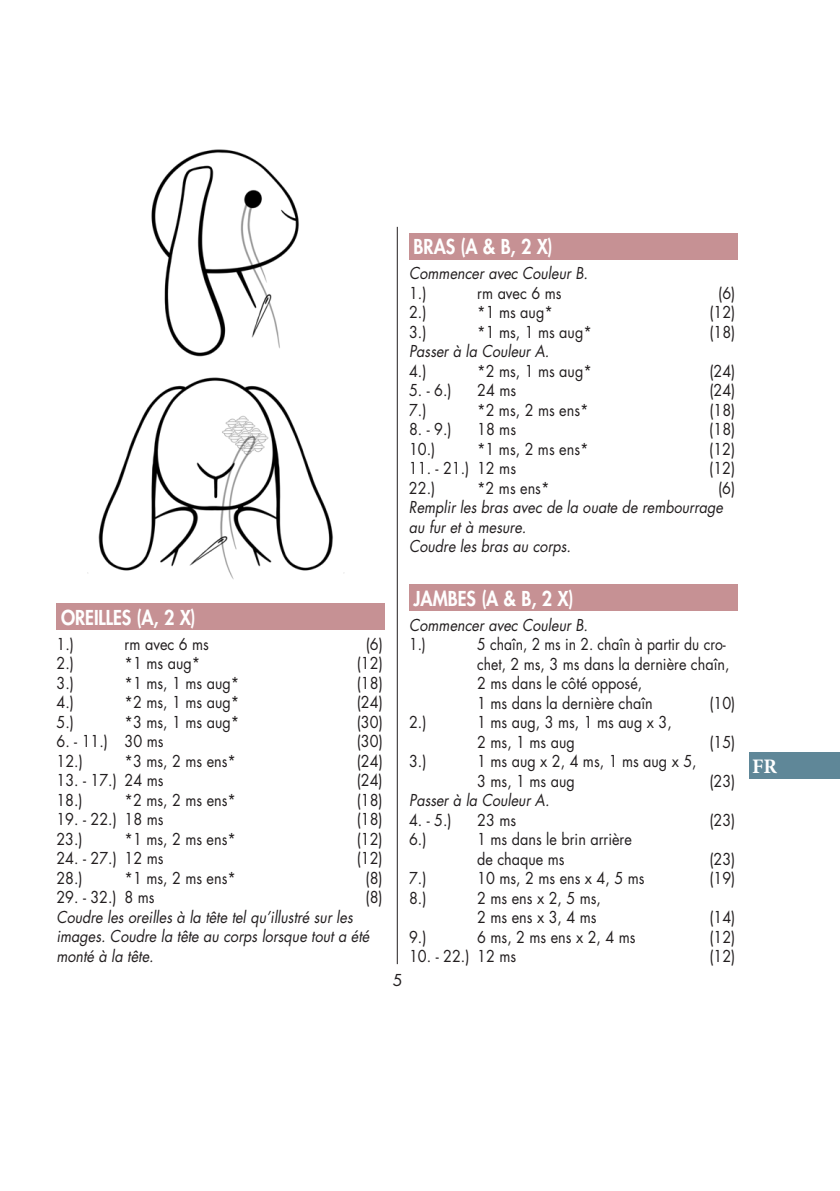
<style>
.page{position:relative;width:840px;height:1191px;background:#fff}
.page>*{position:absolute;margin:0;border:0;box-sizing:border-box;transform-origin:0 0}
.t1{font:700 20.6px "Minion Pro";color:#fff}
.t2{font:800 20px "Futura Std";color:#fff;scale:.9 1}
.t3{font:16px/19.4px "Futura Std";color:#231f20;scale:.9 1}
.t4{font:italic 16px/19.6px "Futura Std";color:#231f20;scale:.9 1}
.t5{font:16px/19.6px "Futura Std";color:#231f20;scale:.87 1}
.t6{font:16px "Futura Std";color:#231f20}
</style>
<div class="page">
<hr style="left:397px;top:227px;width:1px;height:737px;background:#231f20">
<div style="left:748px;top:752px;width:91px;height:26px;background:#5f8798"></div>
<div style="left:56px;top:603px;width:328px;height:27px;background:#c69194"></div>
<div style="left:409px;top:233px;width:327px;height:26px;background:#c69194"></div>
<div style="left:409px;top:584px;width:327px;height:27px;background:#c69194"></div>
<img style="left:87px;top:149px;width:258px;height:430px">
<p class="t2" style="left:61px;top:604px;width:151px">OREILLES (A, 2 X)</p>
<p class="t3" style="left:56px;top:634px;width:21px">1.)</p>
<p class="t3" style="left:125px;top:634px;width:95px">rm avec 6 ms</p>
<p class="t3" style="left:365px;top:634px;width:21px">(6)</p>
<p class="t3" style="left:56px;top:654px;width:21px">2.)</p>
<p class="t3" style="left:125px;top:654px;width:86px">*1 ms aug*</p>
<p class="t3" style="left:356px;top:654px;width:30px">(12)</p>
<p class="t3" style="left:56px;top:673px;width:21px">3.)</p>
<p class="t3" style="left:124px;top:673px;width:129px">*1 ms, 1 ms aug*</p>
<p class="t3" style="left:356px;top:673px;width:30px">(18)</p>
<p class="t3" style="left:56px;top:693px;width:21px">4.)</p>
<p class="t3" style="left:124px;top:693px;width:129px">*2 ms, 1 ms aug*</p>
<p class="t3" style="left:356px;top:693px;width:30px">(24)</p>
<p class="t3" style="left:56px;top:712px;width:21px">5.)</p>
<p class="t3" style="left:124px;top:712px;width:129px">*3 ms, 1 ms aug*</p>
<p class="t3" style="left:356px;top:712px;width:30px">(30)</p>
<p class="t3" style="left:56px;top:732px;width:120px">6. - 11.) 30 ms</p>
<p class="t3" style="left:356px;top:732px;width:30px">(30)</p>
<p class="t3" style="left:56px;top:751px;width:31px">12.)</p>
<p class="t3" style="left:124px;top:751px;width:125px">*3 ms, 2 ms ens*</p>
<p class="t3" style="left:356px;top:751px;width:30px">(24)</p>
<p class="t3" style="left:56px;top:771px;width:120px">13. - 17.) 24 ms</p>
<p class="t3" style="left:356px;top:771px;width:30px">(24)</p>
<p class="t3" style="left:56px;top:790px;width:31px">18.)</p>
<p class="t3" style="left:124px;top:790px;width:125px">*2 ms, 2 ms ens*</p>
<p class="t3" style="left:356px;top:790px;width:30px">(18)</p>
<p class="t3" style="left:56px;top:810px;width:120px">19. - 22.) 18 ms</p>
<p class="t3" style="left:356px;top:810px;width:30px">(18)</p>
<p class="t3" style="left:56px;top:829px;width:31px">23.)</p>
<p class="t3" style="left:124px;top:829px;width:125px">*1 ms, 2 ms ens*</p>
<p class="t3" style="left:356px;top:829px;width:30px">(12)</p>
<p class="t3" style="left:56px;top:849px;width:120px">24. - 27.) 12 ms</p>
<p class="t3" style="left:356px;top:849px;width:30px">(12)</p>
<p class="t3" style="left:56px;top:868px;width:31px">28.)</p>
<p class="t3" style="left:124px;top:868px;width:125px">*1 ms, 2 ms ens*</p>
<p class="t3" style="left:365px;top:868px;width:21px">(8)</p>
<p class="t3" style="left:56px;top:888px;width:111px">29. - 32.) 8 ms</p>
<p class="t3" style="left:365px;top:888px;width:21px">(8)</p>
<p class="t4" style="left:56px;top:907px;width:349px">Coudre les oreilles à la tête tel qu’illustré sur les images. Coudre la tête au corps lorsque tout a été monté à la tête.</p>
<p class="t2" style="left:413px;top:234px;width:156px">BRAS (A &amp; B, 2 X)</p>
<p class="t4" style="left:409px;top:263px;width:200px">Commencer avec Couleur B.</p>
<p class="t3" style="left:409px;top:283px;width:21px">1.)</p>
<p class="t3" style="left:477px;top:283px;width:95px">rm avec 6 ms</p>
<p class="t3" style="left:717px;top:283px;width:21px">(6)</p>
<p class="t3" style="left:409px;top:303px;width:21px">2.)</p>
<p class="t3" style="left:477px;top:303px;width:86px">*1 ms aug*</p>
<p class="t3" style="left:709px;top:303px;width:30px">(12)</p>
<p class="t3" style="left:409px;top:322px;width:21px">3.)</p>
<p class="t3" style="left:477px;top:322px;width:129px">*1 ms, 1 ms aug*</p>
<p class="t3" style="left:709px;top:322px;width:30px">(18)</p>
<p class="t4" style="left:409px;top:342px;width:157px">Passer à la Couleur A.</p>
<p class="t3" style="left:409px;top:361px;width:21px">4.)</p>
<p class="t3" style="left:477px;top:361px;width:129px">*2 ms, 1 ms aug*</p>
<p class="t3" style="left:709px;top:361px;width:30px">(24)</p>
<p class="t3" style="left:409px;top:381px;width:49px">5. - 6.)</p>
<p class="t3" style="left:477px;top:381px;width:45px">24 ms</p>
<p class="t3" style="left:709px;top:381px;width:30px">(24)</p>
<p class="t3" style="left:409px;top:400px;width:21px">7.)</p>
<p class="t3" style="left:477px;top:400px;width:125px">*2 ms, 2 ms ens*</p>
<p class="t3" style="left:709px;top:400px;width:30px">(18)</p>
<p class="t3" style="left:409px;top:420px;width:49px">8. - 9.)</p>
<p class="t3" style="left:477px;top:420px;width:45px">18 ms</p>
<p class="t3" style="left:709px;top:420px;width:30px">(18)</p>
<p class="t3" style="left:409px;top:439px;width:31px">10.)</p>
<p class="t3" style="left:477px;top:439px;width:125px">*1 ms, 2 ms ens*</p>
<p class="t3" style="left:709px;top:439px;width:30px">(12)</p>
<p class="t3" style="left:409px;top:459px;width:120px">11. - 21.) 12 ms</p>
<p class="t3" style="left:709px;top:459px;width:30px">(12)</p>
<p class="t3" style="left:409px;top:478px;width:31px">22.)</p>
<p class="t3" style="left:477px;top:478px;width:82px">*2 ms ens*</p>
<p class="t3" style="left:717px;top:478px;width:21px">(6)</p>
<p class="t4" style="left:409px;top:498px;width:350px">Remplir les bras avec de la ouate de rembourrage au fur et à mesure.<br>Coudre les bras au corps.</p>
<p class="t2" style="left:413px;top:585px;width:179px">JAMBES (A &amp; B, 2 X)</p>
<p class="t4" style="left:409px;top:615px;width:200px">Commencer avec Couleur B.</p>
<p class="t5" style="left:409px;top:634px;width:21px">1.)</p>
<p class="t5" style="left:477px;top:634px;width:291px">5 chaîn, 2 ms in 2. chaîn à partir du cro&shy;chet, 2 ms, 3 ms dans la dernière chaîn,<br>2 ms dans le côté opposé,<br>1 ms dans la dernière chaîn</p>
<p class="t3" style="left:709px;top:693px;width:30px">(10)</p>
<p class="t3" style="left:409px;top:713px;width:21px">2.)</p>
<p class="t3" style="left:477px;top:713px;width:217px">1 ms aug, 3 ms, 1 ms aug x 3,<br>2 ms, 1 ms aug</p>
<p class="t3" style="left:409px;top:752px;width:21px">3.)</p>
<p class="t3" style="left:477px;top:752px;width:245px">1 ms aug x 2, 4 ms, 1 ms aug x 5,<br>3 ms, 1 ms aug</p>
<p class="t3" style="left:709px;top:732px;width:30px">(15)</p>
<p class="t3" style="left:709px;top:771px;width:30px">(23)</p>
<p class="t4" style="left:409px;top:790px;width:157px">Passer à la Couleur A.</p>
<p class="t3" style="left:409px;top:810px;width:49px">4. - 5.)</p>
<p class="t3" style="left:477px;top:810px;width:45px">23 ms</p>
<p class="t3" style="left:709px;top:810px;width:30px">(23)</p>
<p class="t3" style="left:409px;top:830px;width:21px">6.)</p>
<p class="t3" style="left:477px;top:830px;width:173px">1 ms dans le brin arrière de chaque ms</p>
<p class="t3" style="left:709px;top:849px;width:30px">(23)</p>
<p class="t3" style="left:409px;top:869px;width:21px">7.)</p>
<p class="t3" style="left:477px;top:869px;width:187px">10 ms, 2 ms ens x 4, 5 ms</p>
<p class="t3" style="left:709px;top:869px;width:30px">(19)</p>
<p class="t3" style="left:409px;top:888px;width:21px">8.)</p>
<p class="t3" style="left:477px;top:888px;width:139px">2 ms ens x 2, 5 ms,<br>2 ms ens x 3, 4 ms</p>
<p class="t3" style="left:709px;top:908px;width:30px">(14)</p>
<p class="t6" style="left:392px;top:969px;width:11px">5</p>
<p class="t3" style="left:409px;top:927px;width:21px">9.)</p>
<p class="t3" style="left:477px;top:927px;width:177px">6 ms, 2 ms ens x 2, 4 ms</p>
<p class="t3" style="left:709px;top:927px;width:30px">(12)</p>
<p class="t3" style="left:409px;top:947px;width:120px">10. - 22.) 12 ms</p>
<p class="t3" style="left:709px;top:947px;width:30px">(12)</p>
<p class="t1" style="left:751px;top:751px;width:27px">FR</p>
</div>
